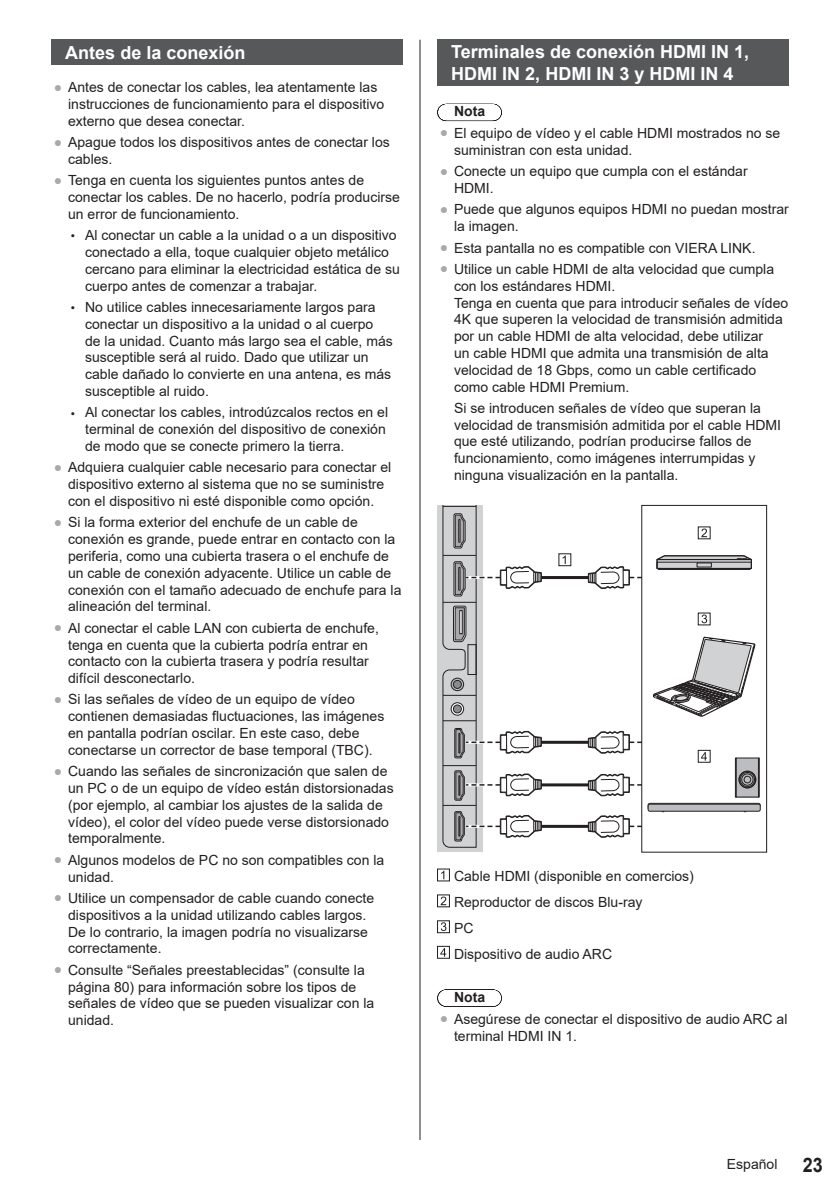
<style>
.page{position:relative;width:840px;height:1191px;background:#fff}
.page>*{position:absolute;margin:0;border:0;box-sizing:border-box;transform-origin:0 0}
.t1{font:700 20px "Arial";color:#231f20;scale:.9 1}
.t2{font:700 18px/21.6px "Arial";color:#fff}
.t3{font:14px/16.8px "Arial";color:#231f20}
.t4{font:700 14px "Arial";color:#231f20}
.s1{color:#a8a9ad}
.s2{font-size:12px}
</style>
<div class="page">
<hr style="left:419px;top:40px;width:1px;height:1100px;background:#231f20">
<div style="left:51px;top:40px;width:352px;height:25px;background:#57585a"></div>
<svg style="left:445px;top:120px;width:48px;height:1px"></svg>
<svg style="left:445px;top:989px;width:48px;height:1px"></svg>
<div style="left:437px;top:40px;width:351px;height:46px;background:#57585a"></div>
<div style="left:437px;top:505px;width:45px;height:347px;background:#d1d2d4"></div>
<svg style="left:541px;top:782px;width:46px;height:5px"></svg>
<hr style="left:536px;top:783px;width:60px;height:3px;background:#231f20">
<div style="left:536px;top:823px;width:60px;height:6px;background:#e3e2e3"></div>
<hr style="left:536px;top:825px;width:60px;height:3px;background:#231f20">
<div style="left:536px;top:739px;width:60px;height:6px;background:#d3d2d2"></div>
<hr style="left:536px;top:741px;width:60px;height:3px;background:#231f20">
<div style="left:536px;top:575px;width:60px;height:5px;background:#f5f5f5"></div>
<hr style="left:536px;top:576px;width:60px;height:3px;background:#231f20">
<svg style="left:442px;top:505px;width:99px;height:347px"></svg>
<svg style="left:562px;top:555px;width:3px;height:9px"></svg>
<svg style="left:587px;top:504px;width:173px;height:333px"></svg>
<div style="left:647px;top:804px;width:112px;height:7px;background:#bcbdc0;border-radius:2px"></div>
<div style="left:647px;top:804px;width:113px;height:7px;border:1px solid #231f20;border-radius:2px"></div>
<svg style="left:736px;top:759px;width:21px;height:36px"></svg>
<div style="left:734px;top:757px;width:25px;height:40px;border:1px solid #231f20"></div>
<hr style="left:757px;top:758px;width:1px;height:39px;background:#231f20">
<hr style="left:735px;top:758px;width:1px;height:39px;background:#231f20">
<div style="left:738px;top:771px;width:17px;height:17px;border:1px solid #231f20;border-radius:50%"></div>
<div style="left:739px;top:772px;width:15px;height:15px;border:1px solid #231f20;border-radius:50%"></div>
<div style="left:741px;top:773px;width:12px;height:12px;border:1px solid #231f20;border-radius:50%"></div>
<div style="left:743px;top:776px;width:7px;height:7px;border:1px solid #231f20;border-radius:50%"></div>
<svg style="left:441px;top:870px;width:3px;height:9px"></svg>
<svg style="left:440px;top:896px;width:6px;height:9px"></svg>
<div style="left:437px;top:920px;width:12px;height:13px;border:1px solid #231f20"></div>
<svg style="left:440px;top:922px;width:6px;height:9px"></svg>
<div style="left:437px;top:946px;width:12px;height:12px;border:1px solid #231f20"></div>
<svg style="left:440px;top:948px;width:6px;height:8px"></svg>
<p class="t2" style="left:65px;top:42px;width:182px">Antes de la conexión</p>
<p class="t3" style="left:68px;top:79px;width:317px;text-indent:-14px"><span class="s1">●</span> Antes de conectar los cables, lea atentamente las instrucciones de funcionamiento para el dispositivo externo que desea conectar.</p>
<p class="t3" style="left:68px;top:134px;width:323px;text-indent:-14px"><span class="s1">●</span> Apague todos los dispositivos antes de conectar los cables.</p>
<p class="t3" style="left:68px;top:172px;width:333px;text-indent:-14px"><span class="s1">●</span> Tenga en cuenta los siguientes puntos antes de conectar los cables. De no hacerlo, podría producirse un error de funcionamiento.</p>
<p class="t3" style="left:85px;top:227px;width:316px;text-indent:-14px"><span class="s2">•</span> Al conectar un cable a la unidad o a un dispositivo conectado a ella, toque cualquier objeto metálico cercano para eliminar la electricidad estática de su cuerpo antes de comenzar a trabajar.</p>
<p class="t3" style="left:85px;top:299px;width:309px;text-indent:-14px"><span class="s2">•</span> No utilice cables innecesariamente largos para conectar un dispositivo a la unidad o al cuerpo<br>de la unidad. Cuanto más largo sea el cable, más susceptible será al ruido. Dado que utilizar un cable dañado lo convierte en una antena, es más susceptible al ruido.</p>
<p class="t3" style="left:85px;top:404px;width:304px;text-indent:-14px"><span class="s2">•</span> Al conectar los cables, introdúzcalos rectos en el terminal de conexión del dispositivo de conexión de modo que se conecte primero la tierra.</p>
<p class="t3" style="left:54px;top:459px;width:339px;text-align:center"><span class="s1">●</span> Adquiera cualquier cable necesario para conectar el dispositivo externo al sistema que no se suministre con el dispositivo ni esté disponible como opción.</p>
<p class="t3" style="left:68px;top:514px;width:335px;text-indent:-14px"><span class="s1">●</span> Si la forma exterior del enchufe de un cable de conexión es grande, puede entrar en contacto con la periferia, como una cubierta trasera o el enchufe de un cable de conexión adyacente. Utilice un cable de conexión con el tamaño adecuado de enchufe para la alineación del terminal.</p>
<p class="t3" style="left:68px;top:619px;width:312px;text-indent:-14px"><span class="s1">●</span> Al conectar el cable LAN con cubierta de enchufe, tenga en cuenta que la cubierta podría entrar en contacto con la cubierta trasera y podría resultar difícil desconectarlo.</p>
<p class="t3" style="left:68px;top:691px;width:317px;text-indent:-14px"><span class="s1">●</span> Si las señales de vídeo de un equipo de vídeo contienen demasiadas fluctuaciones, las imágenes en pantalla podrían oscilar. En este caso, debe conectarse un corrector de base temporal (TBC).</p>
<p class="t3" style="left:68px;top:763px;width:327px;text-indent:-14px"><span class="s1">●</span> Cuando las señales de sincronización que salen de un PC o de un equipo de vídeo están distorsionadas (por ejemplo, al cambiar los ajustes de la salida de vídeo), el color del vídeo puede verse distorsionado temporalmente.</p>
<p class="t3" style="left:68px;top:851px;width:317px;text-indent:-14px"><span class="s1">●</span> Algunos modelos de PC no son compatibles con la unidad.</p>
<p class="t3" style="left:68px;top:889px;width:307px;text-indent:-14px"><span class="s1">●</span> Utilice un compensador de cable cuando conecte dispositivos a la unidad utilizando cables largos.<br>De lo contrario, la imagen podría no visualizarse correctamente.</p>
<p class="t3" style="left:68px;top:961px;width:307px;text-indent:-14px"><span class="s1">●</span> Consulte “Señales preestablecidas” (consulte la página 80) para información sobre los tipos de señales de vídeo que se pueden visualizar con la unidad.</p>
<p class="t2" style="left:451px;top:42px;width:299px">Terminales de conexión HDMI IN 1,<br>HDMI IN 2, HDMI IN 3 y HDMI IN 4</p>
<p class="t4" style="left:454px;top:102px;width:33px">Nota</p>
<p class="t3" style="left:454px;top:125px;width:328px;text-indent:-14px"><span class="s1">●</span> El equipo de vídeo y el cable HDMI mostrados no se suministran con esta unidad.</p>
<p class="t3" style="left:454px;top:163px;width:295px;text-indent:-14px"><span class="s1">●</span> Conecte un equipo que cumpla con el estándar<br>HDMI.</p>
<p class="t3" style="left:454px;top:201px;width:336px;text-indent:-14px"><span class="s1">●</span> Puede que algunos equipos HDMI no puedan mostrar la imagen.</p>
<p class="t3" style="left:439px;top:239px;width:317px"><span class="s1">●</span> Esta pantalla no es compatible con VIERA LINK.</p>
<p class="t3" style="left:454px;top:260px;width:335px;text-indent:-14px"><span class="s1">●</span> Utilice un cable HDMI de alta velocidad que cumpla con los estándares HDMI.<br>Tenga en cuenta que para introducir señales de vídeo 4K que superen la velocidad de transmisión admitida por un cable HDMI de alta velocidad, debe utilizar<br>un cable HDMI que admita una transmisión de alta velocidad de 18 Gbps, como un cable certificado como cable HDMI Premium.</p>
<p class="t3" style="left:454px;top:399px;width:328px">Si se introducen señales de vídeo que superan la velocidad de transmisión admitida por el cable HDMI que esté utilizando, podrían producirse fallos de funcionamiento, como imágenes interrumpidas y ninguna visualización en la pantalla.</p>
<p class="t3" style="left:454px;top:863px;width:241px;line-height:25.8px">Cable HDMI (disponible en comercios)<br>Reproductor de discos Blu-ray<br>PC<br>Dispositivo de audio ARC</p>
<p class="t4" style="left:454px;top:987px;width:33px">Nota</p>
<p class="t3" style="left:454px;top:1010px;width:335px;text-indent:-14px"><span class="s1">●</span> Asegúrese de conectar el dispositivo de audio ARC al terminal HDMI IN 1.</p>
<p class="t3" style="left:726px;top:1155px;width:52px">Español</p>
<h1 class="t1" style="left:802px;top:1150px;width:24px">23</h1>
</div>
